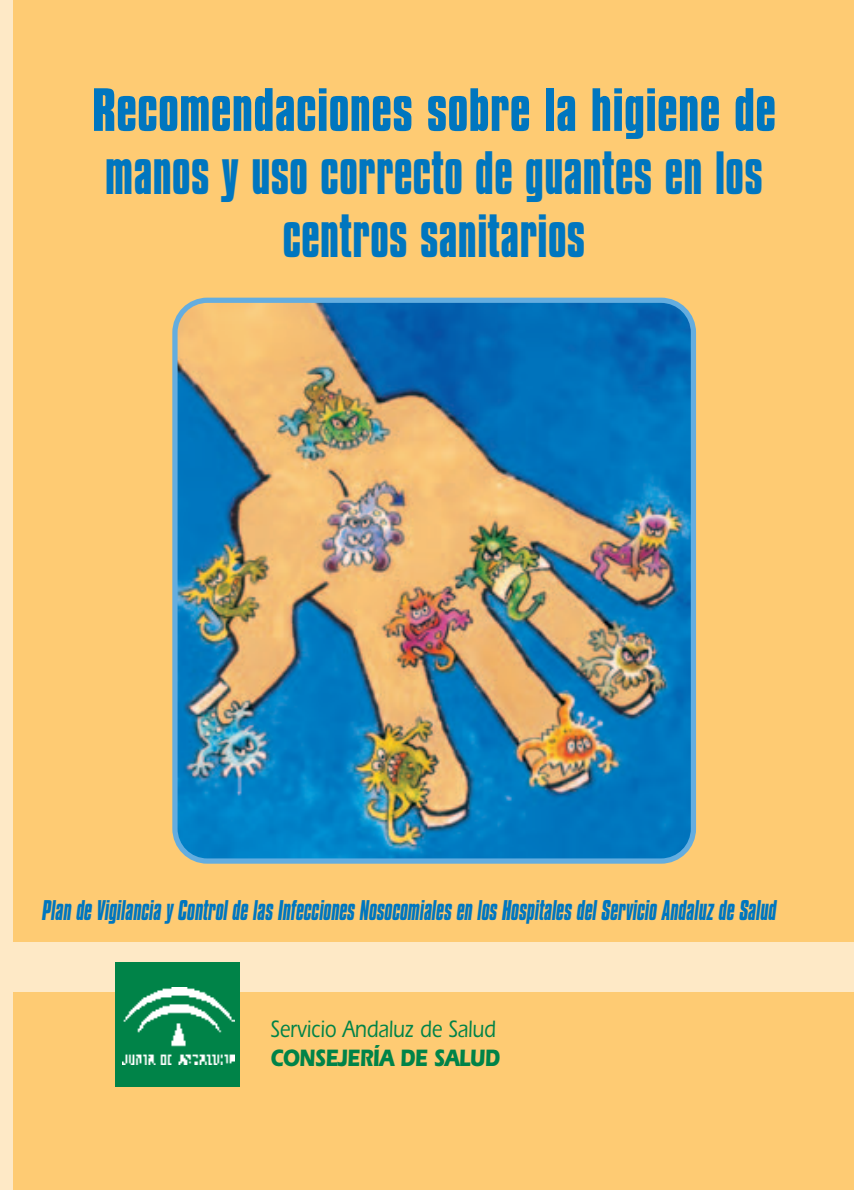
<style>
.page{position:relative;width:854px;height:1190px;background:#fecb73}
.page>*{position:absolute;margin:0;border:0;box-sizing:border-box;transform-origin:0 0}
.t1{font:700 52.5px/63px "Compacta BT";letter-spacing:.01em;color:#0076bf;text-align:center}
.t2{font:italic 700 24.5px "Compacta BT";color:#0076bf;scale:.8 1}
.t3{font:500 24.5px "Itc Eras";color:#008348;scale:.8 1}
.t4{font:700 24.5px "Itc Eras";letter-spacing:-.035em;color:#008348;scale:.8 1}
</style>
<div class="page">
<img style="left:172px;top:298px;width:524px;height:566px">
<div style="left:0;top:943px;width:854px;height:49px;background:#fee9c6"></div>
<div style="left:115px;top:963px;width:124px;height:124px;background:#008348"></div>
<img style="left:123px;top:987px;width:112px;height:78px">
<div style="left:0;top:0;width:13px;height:1190px;background:#fee9c6"></div>
<h1 class="t1" style="left:92px;top:82px;width:685px">Recomendaciones sobre la higiene de manos y uso correcto de guantes en los centros sanitarios</h1>
<p class="t2" style="left:43px;top:900px;width:919px">Plan de Vigilancia y Control de las Infecciones Nosocomiales en los Hospitales del Servicio Andaluz de Salud</p>
<p class="t3" style="left:270px;top:1021px;width:283px">Servicio Andaluz de Salud</p>
<p class="t4" style="left:270px;top:1050px;width:288px">CONSEJERÍA DE SALUD</p>
</div>
